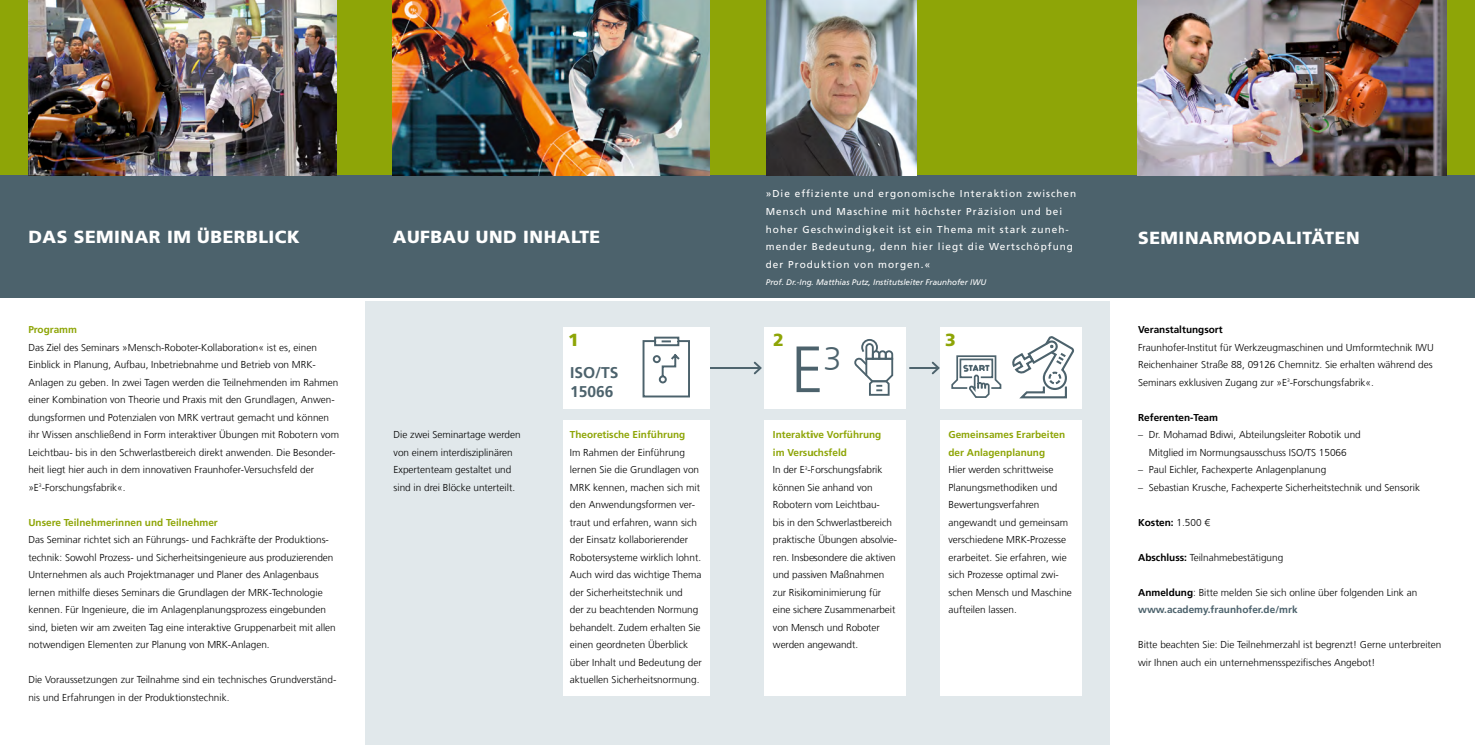
<style>
.page{position:relative;width:1475px;height:745px;background:#fff}
.page>*{position:absolute;margin:0;border:0;box-sizing:border-box;transform-origin:0 0}
.t1{font:300 65.25px "Frutiger LT Com";color:#4c626c}
.t2{font:900 17.5px "Frutiger LT Com";letter-spacing:.03em;color:#fff}
.t3{font:900 17.5px "Frutiger LT Com";color:#8ea507}
.t4{font:700 15.62px/19.5px "Frutiger LT Com";color:#4c626c}
.t5{font:300 10px/17.5px "Frutiger LT Com";color:#000}
.t6{font:10px/17.5px "Frutiger LT Com";letter-spacing:.1em;color:#fff}
.t7{font:700 10px/17.5px "Frutiger LT Com";color:#8ea507}
.t8{font:700 10px "Frutiger LT Com";color:#000}
.t9{font:italic 8.12px "Frutiger LT Com";color:#fff}
.s1{font-weight:700;color:#8ea507}
.s2{font-weight:300}
.s3{font-weight:700}
.s4{font-weight:700;color:#4c626c}
</style>
<div class="page">
<div style="left:0;top:0;width:1474px;height:175px;background:#8ea507"></div>
<div style="left:0;top:175px;width:1109px;height:123px;background:#4c626c"></div>
<div style="left:1109px;top:175px;width:365px;height:123px;background:#4c626c"></div>
<img style="left:28px;top:0;width:309px;height:175px">
<img style="left:1137px;top:0;width:309px;height:175px">
<img style="left:393px;top:0;width:316px;height:175px">
<img style="left:766px;top:0;width:150px;height:175px">
<div style="left:365px;top:301px;width:744px;height:443px;background:#e1e8eb"></div>
<div style="left:764px;top:420px;width:142px;height:276px;background:#fff"></div>
<div style="left:562px;top:420px;width:147px;height:276px;background:#fff"></div>
<div style="left:939px;top:420px;width:142px;height:276px;background:#fff"></div>
<div style="left:764px;top:327px;width:142px;height:81px;background:#fff"></div>
<div style="left:939px;top:327px;width:142px;height:81px;background:#fff"></div>
<hr style="left:710px;top:367px;width:50px;height:2px;background:#4c626c">
<svg style="left:753px;top:361px;width:9px;height:14px"></svg>
<hr style="left:909px;top:367px;width:29px;height:2px;background:#4c626c">
<svg style="left:931px;top:359px;width:9px;height:17px"></svg>
<div style="left:562px;top:327px;width:147px;height:81px;background:#fff"></div>
<svg style="left:642px;top:336px;width:48px;height:62px"></svg>
<svg style="left:854px;top:339px;width:40px;height:57px"></svg>
<svg style="left:951px;top:355px;width:51px;height:43px"></svg>
<svg style="left:1012px;top:336px;width:63px;height:63px"></svg>
<p class="t6" style="left:765px;top:185px;width:312px">»Die effiziente und ergonomische Interaktion zwischen Mensch und Maschine mit höchster Präzision und bei hoher Geschwindigkeit ist ein Thema mit stark zuneh&shy;mender Bedeutung, denn hier liegt die Wertschöpfung der Produktion von morgen.«</p>
<p class="t9" style="left:765px;top:277px;width:222px">Prof. Dr.-Ing. Matthias Putz, Institutsleiter Fraunhofer IWU</p>
<h2 class="t2" style="left:28px;top:226px;width:273px">DAS SEMINAR IM ÜBERBLICK</h2>
<h2 class="t2" style="left:393px;top:226px;width:209px">AUFBAU UND INHALTE</h2>
<h2 class="t2" style="left:1137px;top:227px;width:223px">SEMINARMODALITÄTEN</h2>
<p class="t7" style="left:28px;top:320px;width:50px">Programm</p>
<p class="t5" style="left:28px;top:338px;width:312px">Das Ziel des Seminars »Mensch-Roboter-Kollaboration« ist es, einen Einblick in Planung, Aufbau, Inbetriebnahme und Betrieb von MRK-Anlagen zu geben. In zwei Tagen werden die Teilnehmenden im Rahmen einer Kombination von Theorie und Praxis mit den Grundlagen, Anwen&shy;dungsformen und Potenzialen von MRK vertraut gemacht und können ihr Wissen anschließend in Form interaktiver Übungen mit Robotern vom Leichtbau- bis in den Schwerlastbereich direkt anwenden. Die Besonder&shy;heit liegt hier auch in dem innovativen Fraunhofer-Versuchsfeld der »E<sup>3</sup>-Forschungsfabrik«.</p>
<p class="t7" style="left:28px;top:513px;width:191px">Unsere Teilnehmerinnen und Teilnehmer</p>
<p class="t5" style="left:28px;top:530px;width:309px">Das Seminar richtet sich an Führungs- und Fachkräfte der Produktions&shy;technik: Sowohl Prozess- und Sicherheitsingenieure aus produzierenden Unternehmen als auch Projektmanager und Planer des Anlagenbaus lernen mithilfe dieses Seminars die Grundlagen der MRK-Technologie kennen. Für Ingenieure, die im Anlagenplanungsprozess eingebunden sind, bieten wir am zweiten Tag eine interaktive Gruppenarbeit mit allen notwendigen Elementen zur Planung von MRK-Anlagen.</p>
<p class="t5" style="left:28px;top:670px;width:309px">Die Voraussetzungen zur Teilnahme sind ein technisches Grundverständ&shy;nis und Erfahrungen in der Produktionstechnik.</p>
<h2 class="t3" style="left:568px;top:329px;width:12px">1</h2>
<h2 class="t3" style="left:773px;top:329px;width:12px">2</h2>
<h2 class="t3" style="left:945px;top:329px;width:12px">3</h2>
<h1 class="t1" style="left:790px;top:331px;width:52px">E<sup>3</sup></h1>
<h3 class="t4" style="left:570px;top:362px;width:50px">ISO/TS<br>15066</h3>
<p class="t5" style="left:393px;top:425px;width:129px">Die zwei Seminartage werden von einem interdisziplinären<br>Expertenteam gestaltet und sind in drei Blöcke unterteilt.</p>
<p class="t5" style="left:772px;top:425px;width:126px"><span class="s1">Interaktive Vorführung<br>im Versuchsfeld<br></span>In der E<sup>3</sup>-Forschungsfabrik können Sie anhand von<br>Robotern vom Leichtbau-<br>bis in den Schwerlastbereich praktische Übungen absolvie&shy;ren. Insbesondere die aktiven und passiven Maßnahmen zur Risikominimierung für eine sichere Zusammenarbeit von Mensch und Roboter werden angewandt.</p>
<p class="t7" style="left:948px;top:425px;width:118px">Gemeinsames Erarbeiten der Anlagenplanung</p>
<p class="t7" style="left:570px;top:425px;width:117px">Theoretische Einführung</p>
<p class="t5" style="left:570px;top:443px;width:133px">Im Rahmen der Einführung lernen Sie die Grundlagen von<br>MRK kennen, machen sich mit den Anwendungsformen ver&shy;traut und erfahren, wann sich der Einsatz kollaborierender<br>Robotersysteme wirklich lohnt.<br>Auch wird das wichtige Thema der Sicherheitstechnik und<br>der zu beachtenden Normung behandelt. Zudem erhalten Sie einen geordneten Überblick über Inhalt und Bedeutung der aktuellen Sicherheitsnormung.</p>
<p class="t5" style="left:948px;top:460px;width:125px">Hier werden schrittweise<br>Planungsmethodiken und<br>Bewertungsverfahren angewandt und gemeinsam verschiedene MRK-Prozesse erarbeitet. Sie erfahren, wie sich Prozesse optimal zwi&shy;schen Mensch und Maschine aufteilen lassen.</p>
<p class="t8" style="left:1137px;top:323px;width:86px">Veranstaltungsort</p>
<p class="t5" style="left:1137px;top:338px;width:297px;text-align:justify">Fraunhofer-Institut für Werkzeugmaschinen und Umformtechnik IWU Reichenhainer Straße 88, 09126 Chemnitz. Sie erhalten während des Seminars exklusiven Zugang zur »E<sup>3</sup>-Forschungsfabrik«.</p>
<p class="t8" style="left:1137px;top:411px;width:81px">Referenten-Team</p>
<p class="t5" style="left:1137px;top:425px;width:224px;text-align:center">– Dr. Mohamad Bdiwi, Abteilungsleiter Robotik und<br>Mitglied im Normungsausschuss ISO/TS 15066</p>
<p class="t5" style="left:1137px;top:460px;width:190px">– Paul Eichler, Fachexperte Anlagenplanung</p>
<p class="t5" style="left:1137px;top:478px;width:283px">– Sebastian Krusche, Fachexperte Sicherheitstechnik und Sensorik</p>
<p class="t8" style="left:1137px;top:516px;width:73px">Kosten: <span class="s2">1.500 €</span></p>
<p class="t5" style="left:1137px;top:548px;width:146px"><span class="s3">Abschluss:</span> Teilnahmebestätigung</p>
<p class="t5" style="left:1137px;top:583px;width:280px"><span class="s3">Anmeldung</span>: Bitte melden Sie sich online über folgenden Link an <span class="s4">www.academy.fraunhofer.de/mrk</span></p>
<p class="t5" style="left:1137px;top:635px;width:305px">Bitte beachten Sie: Die Teilnehmerzahl ist begrenzt! Gerne unterbreiten wir Ihnen auch ein unternehmensspezifisches Angebot!</p>
</div>
